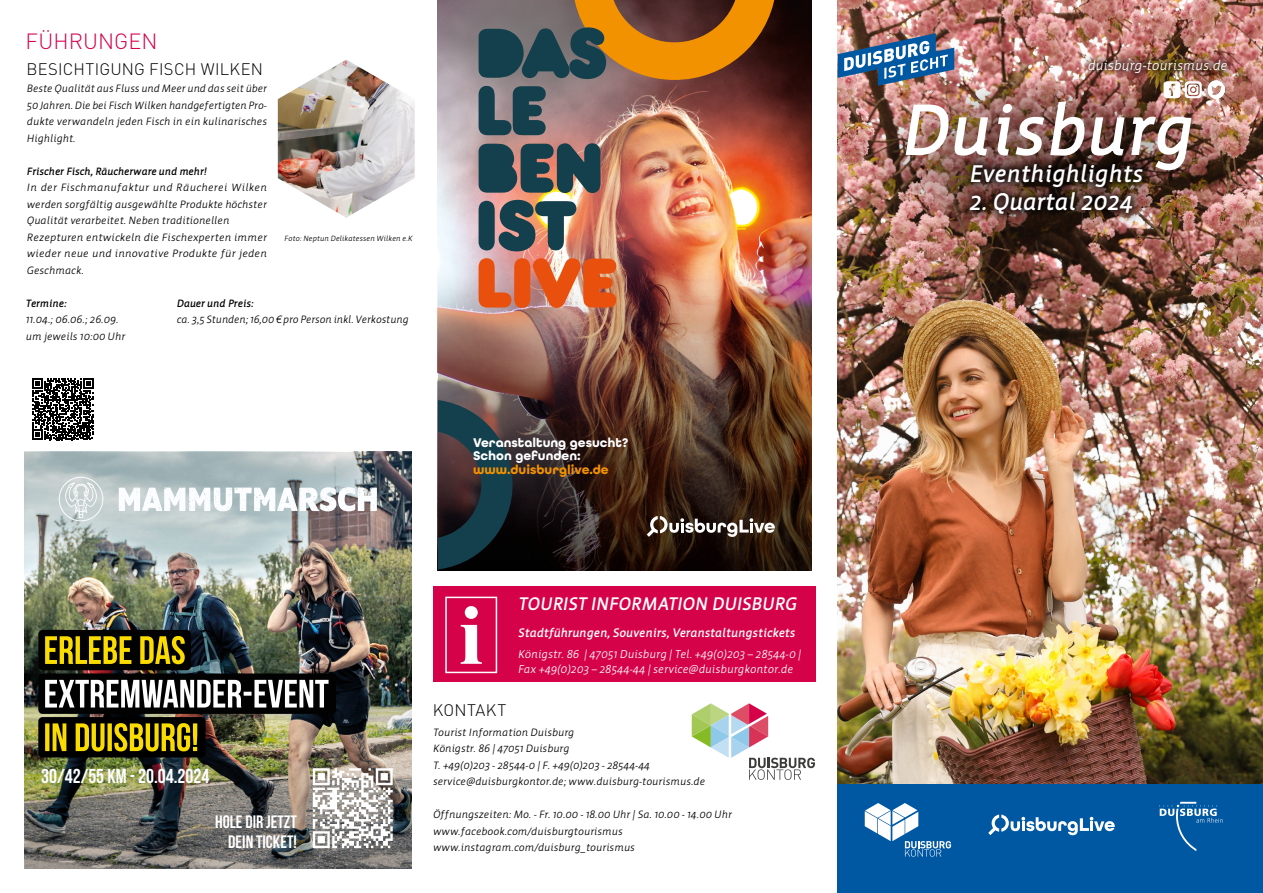
<style>
.page{position:relative;width:1263px;height:893px;background:#fff}
.page>*{position:absolute;margin:0;border:0;box-sizing:border-box;transform-origin:0 0}
.t1{font:700 85.2px "Times New Roman";color:#fff}
.t2{font:900 73.5px/57.4px "Baruta";letter-spacing:-.02em;color:#143f4d}
.t3{font:900 73.5px "Baruta";color:#e9500e}
.t4{font:italic 700 71.55px "Werk";color:#fff}
.t5{font:italic 700 23.85px "Werk";color:#fff}
.t6{font:300 21.75px "DIN Pro";color:#d50249}
.t7{font:700 20.1px "Bebas Neue";color:#fbfdff}
.t8{font:italic 700 18px "Werk";letter-spacing:-.005em;color:#fff}
.t9{font:700 18px/19.5px "Bebas Neue";color:#fff;text-align:right}
.t10{font:300 16.5px "DIN Pro";letter-spacing:.015em;color:#000}
.t11{font:italic 13.5px "Werk";letter-spacing:-.005em;color:#fff}
.t12{font:700 13.35px/13.8px "All Round Gothic";color:#fff}
.t13{font:700 13.35px "All Round Gothic";color:#f39200}
.t14{font:italic 700 12.3px "Werk";color:#fff}
.t15{font:italic 11.25px "Werk";color:#fff}
.t16{font:italic 10.5px/16.5px "Werk";color:#000}
.t17{font:italic 700 10.5px "Werk";color:#000}
.t18{font:italic 7.5px "Werk";color:#000}
</style>
<div class="page">
<img style="left:838px;top:0;width:425px;height:784px">
<div style="left:838px;top:784px;width:425px;height:109px;background:#0058a2"></div>
<svg style="left:1159px;top:802px;width:64px;height:49px"></svg>
<div style="left:433px;top:587px;width:382px;height:95px;background:#d50249"></div>
<div style="left:445px;top:597px;width:52px;height:76px;border:2px solid #fff"></div>
<svg style="left:692px;top:703px;width:123px;height:77px"></svg>
<img style="left:1207px;top:81px;width:17px;height:17px">
<img style="left:438px;top:0;width:373px;height:274px">
<img style="left:438px;top:274px;width:373px;height:297px">
<svg style="left:437px;top:101px;width:228px;height:86px;background:#c39b97"></svg>
<svg style="left:499px;top:410px;width:152px;height:92px;background:#37231d"></svg>
<svg style="left:438px;top:400px;width:74px;height:169px;background:#28343b"></svg>
<img style="left:534px;top:129px;width:173px;height:152px;border-radius:50%">
<svg style="left:437px;top:0;width:339px;height:101px;background:#966e4c"></svg>
<svg style="left:647px;top:516px;width:128px;height:21px"></svg>
<img style="left:278px;top:60px;width:137px;height:158px">
<img style="left:838px;top:33px;width:116px;height:53px">
<svg style="left:865px;top:803px;width:86px;height:54px"></svg>
<svg style="left:988px;top:815px;width:127px;height:20px"></svg>
<div style="left:1080px;top:51px;width:156px;height:30px;background:#000;opacity:.5"></div>
<svg style="left:1163px;top:81px;width:39px;height:17px"></svg>
<img style="left:864px;top:79px;width:366px;height:159px;border-radius:50%">
<div style="left:961px;top:155px;width:190px;height:68px;background:#000;opacity:.75"></div>
<svg style="left:33px;top:379px;width:61px;height:61px"></svg>
<img style="left:24px;top:782px;width:387px;height:87px">
<img style="left:24px;top:452px;width:387px;height:330px">
<svg style="left:313px;top:768px;width:80px;height:80px"></svg>
<div style="left:59px;top:477px;width:44px;height:44px;border:1px solid #fbfdff;border-radius:50%"></div>
<svg style="left:65px;top:482px;width:32px;height:36px"></svg>
<svg style="left:119px;top:487px;width:258px;height:24px"></svg>
<div style="left:38px;top:630px;width:153px;height:40px;background:#020203;border-radius:4px"></div>
<svg style="left:45px;top:636px;width:140px;height:28px"></svg>
<div style="left:38px;top:673px;width:298px;height:41px;background:#020203;border-radius:4px"></div>
<svg style="left:45px;top:680px;width:284px;height:27px"></svg>
<div style="left:38px;top:717px;width:167px;height:40px;background:#000;border-radius:4px"></div>
<svg style="left:45px;top:723px;width:152px;height:28px"></svg>
<h3 class="t6" style="left:26px;top:24px;width:134px">FÜHRUNGEN</h3>
<h2 class="t2" style="left:475px;top:22px;width:134px">DAS<br>LE<br>BEN<br>IST</h2>
<h2 class="t3" style="left:475px;top:235px;width:144px">LIVE</h2>
<h3 class="t10" style="left:27px;top:57px;width:238px">BESICHTIGUNG FISCH WILKEN</h3>
<p class="t16" style="left:27px;top:80px;width:242px;text-align:justify">Beste Qualität aus Fluss und Meer und das seit über 50 Jahren. Die bei Fisch Wilken handgefertigten Pro&shy;dukte verwandeln jeden Fisch in ein kulinarisches Highlight.</p>
<p class="t17" style="left:27px;top:165px;width:182px">Frischer Fisch, Räucherware und mehr!</p>
<p class="t16" style="left:27px;top:179px;width:242px">In der Fischmanufaktur und Räucherei Wilken werden sorgfältig ausgewählte Produkte höchster Qualität verarbeitet. Neben traditionellen Rezepturen entwickeln die Fischexperten immer wieder neue und innovative Produkte für jeden Geschmack.</p>
<p class="t18" style="left:284px;top:234px;width:130px">Foto: Neptun Delikatessen Wilken e.K</p>
<p class="t17" style="left:176px;top:297px;width:78px">Dauer und Preis:</p>
<p class="t16" style="left:176px;top:311px;width:233px">ca. 3,5 Stunden; 16,00 € pro Person inkl. Verkostung</p>
<p class="t17" style="left:26px;top:297px;width:42px">Termine:</p>
<p class="t16" style="left:26px;top:311px;width:101px">11.04.; 06.06.; 26.09. um jeweils 10:00 Uhr</p>
<p class="t12" style="left:473px;top:435px;width:157px">Veranstaltung gesucht?<br>Schon gefunden:</p>
<p class="t13" style="left:473px;top:462px;width:137px">www.duisburglive.de</p>
<h3 class="t7" style="left:41px;top:765px;width:170px">30/42/55 KM - 20.04.2024</h3>
<h3 class="t9" style="left:215px;top:812px;width:83px">HOLE DIR jetzt<br>DEIN TICKET!</h3>
<h1 class="t1" style="left:459px;top:574px;width:25px">i</h1>
<h3 class="t8" style="left:518px;top:593px;width:281px">TOURIST INFORMATION DUISBURG</h3>
<p class="t14" style="left:518px;top:626px;width:279px">Stadtführungen, Souvenirs, Veranstaltungstickets</p>
<p class="t15" style="left:518px;top:648px;width:285px">Königstr. 86 | 47051 Duisburg | Tel. +49(0)203 – 28544-0 |</p>
<p class="t15" style="left:518px;top:663px;width:277px">Fax +49(0)203 – 28544-44 | service@duisburgkontor.de</p>
<h3 class="t10" style="left:433px;top:697px;width:75px">KONTAKT</h3>
<p class="t16" style="left:433px;top:724px;width:274px">Tourist Information Duisburg<br>Königstr. 86 | 47051 Duisburg<br>T. +49(0)203 - 28544-0 | F. +49(0)203 - 28544-44 service@duisburgkontor.de; www.duisburg-tourismus.de</p>
<p class="t16" style="left:433px;top:806px;width:300px">Öffnungszeiten: Mo. - Fr. 10.00 - 18.00 Uhr | Sa. 10.00 - 14.00 Uhr www.facebook.com/duisburgtourismus www.instagram.com/duisburg_tourismus</p>
<p class="t11" style="left:1087px;top:57px;width:141px">duisburg-tourismus.de</p>
<h3 class="t4" style="left:899px;top:91px;width:296px">Duisburg</h3>
<h3 class="t5" style="left:969px;top:161px;width:175px">Eventhighlights</h3>
<h3 class="t5" style="left:969px;top:189px;width:164px">2. Quartal 2024</h3>
</div>
